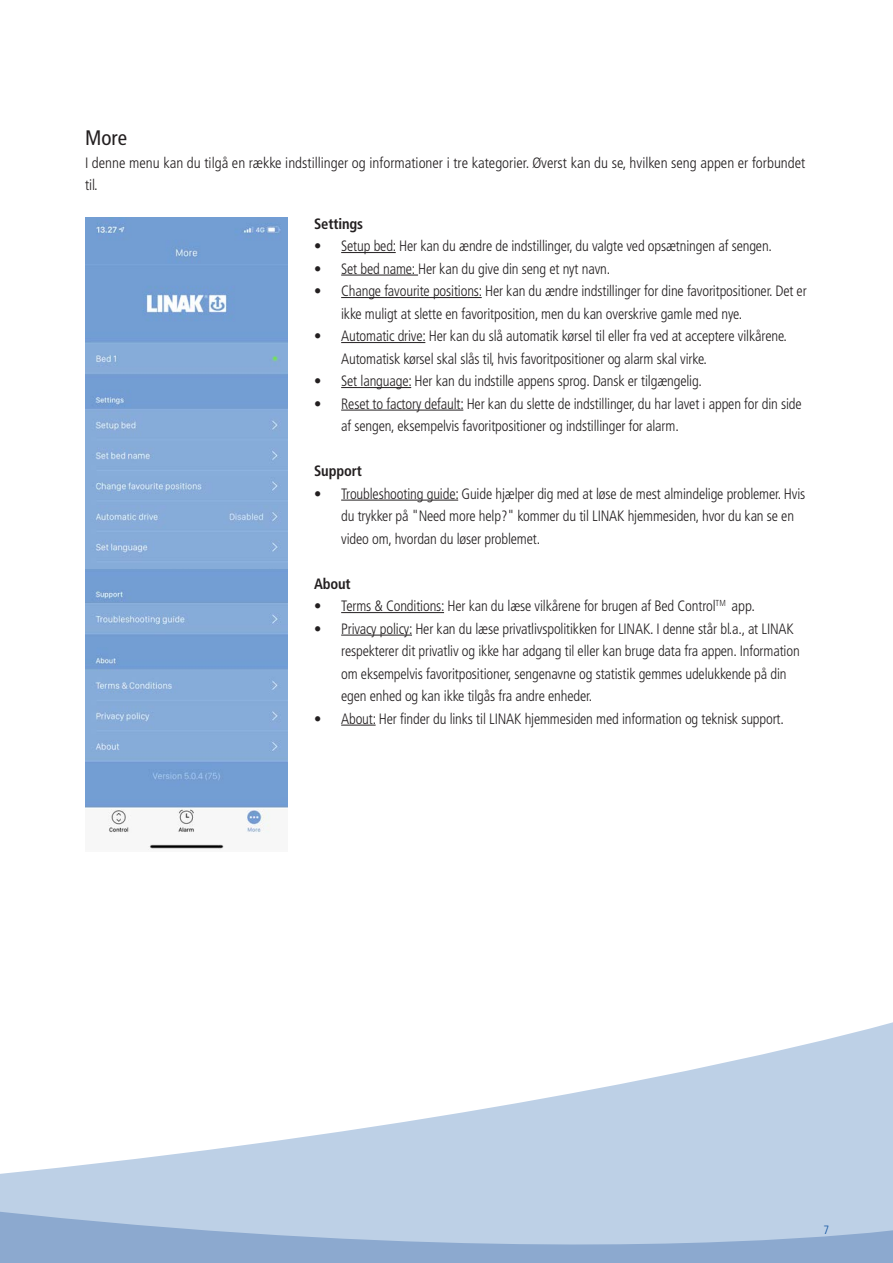
<style>
.page{position:relative;width:893px;height:1263px;background:#fff}
.page>*{position:absolute;margin:0;border:0;box-sizing:border-box;transform-origin:0 0}
.t1{font:condensed 21px "Frutiger LT Pro";color:#231f20}
.t2{font:300 condensed 15px/22.5px "Frutiger LT Pro";letter-spacing:-.01em;color:#231f20}
.t3{font:700 condensed 15px "Frutiger LT Pro";letter-spacing:-.01em;color:#231f20}
.t4{font:300 condensed 12px "Frutiger LT Pro";color:#1768b4}
</style>
<div class="page">
<svg style="left:769px;top:1022px;width:124px;height:31px"></svg>
<svg style="left:0;top:1053px;width:893px;height:210px;fill:#bdd0e6"></svg>
<hr style="left:341px;top:252px;width:55px;height:1px;background:#231f20">
<hr style="left:341px;top:275px;width:77px;height:1px;background:#231f20">
<hr style="left:341px;top:297px;width:141px;height:1px;background:#231f20">
<hr style="left:341px;top:342px;width:84px;height:1px;background:#231f20">
<hr style="left:341px;top:387px;width:70px;height:1px;background:#231f20">
<hr style="left:341px;top:410px;width:122px;height:1px;background:#231f20">
<hr style="left:341px;top:500px;width:117px;height:1px;background:#231f20">
<hr style="left:341px;top:612px;width:103px;height:1px;background:#231f20">
<hr style="left:341px;top:635px;width:71px;height:1px;background:#231f20">
<hr style="left:341px;top:725px;width:35px;height:1px;background:#231f20">
<img style="left:85px;top:217px;width:203px;height:352px">
<img style="left:85px;top:569px;width:203px;height:281px">
<p class="t1" style="left:85px;top:126px;width:43px">More</p>
<p class="t2" style="left:85px;top:152px;width:722px">I denne menu kan du tilgå en række indstillinger og informationer i tre kategorier. Øverst kan du se, hvilken seng appen er forbundet til.</p>
<p class="t3" style="left:314px;top:214px;width:50px">Settings</p>
<p class="t2" style="left:314px;top:235px;width:459px">• Setup bed: Her kan du ændre de indstillinger, du valgte ved opsætningen af sengen.</p>
<p class="t2" style="left:314px;top:257px;width:298px">• Set bed name: Her kan du give din seng et nyt navn.</p>
<p class="t2" style="left:341px;top:280px;width:467px;text-indent:-27px">• Change favourite positions: Her kan du ændre indstillinger for dine favoritpositioner. Det er ikke muligt at slette en favoritposition, men du kan overskrive gamle med nye.</p>
<p class="t2" style="left:341px;top:325px;width:447px;text-indent:-27px">• Automatic drive: Her kan du slå automatik kørsel til eller fra ved at acceptere vilkårene.<br>Automatisk kørsel skal slås til, hvis favoritpositioner og alarm skal virke.</p>
<p class="t2" style="left:314px;top:370px;width:389px">• Set language: Her kan du indstille appens sprog. Dansk er tilgængelig.</p>
<p class="t2" style="left:341px;top:392px;width:462px;text-indent:-27px">• Reset to factory default: Her kan du slette de indstillinger, du har lavet i appen for din side af sengen, eksempelvis favoritpositioner og indstillinger for alarm.</p>
<p class="t3" style="left:314px;top:462px;width:49px">Support</p>
<p class="t2" style="left:341px;top:482px;width:466px;text-indent:-27px">• Troubleshooting guide: Guide hjælper dig med at løse de mest almindelige problemer. Hvis du trykker på "Need more help?" kommer du til LINAK hjemmesiden, hvor du kan se en video om, hvordan du løser problemet.</p>
<p class="t3" style="left:314px;top:574px;width:38px">About</p>
<p class="t2" style="left:314px;top:595px;width:442px">• Terms &amp; Conditions: Her kan du læse vilkårene for brugen af Bed Control<sup>TM</sup> app.</p>
<p class="t2" style="left:341px;top:617px;width:460px;text-indent:-27px">• Privacy policy: Her kan du læse privatlivspolitikken for LINAK. I denne står bl.a., at LINAK respekterer dit privatliv og ikke har adgang til eller kan bruge data fra appen. Information om eksempelvis favoritpositioner, sengenavne og statistik gemmes udelukkende på din egen enhed og kan ikke tilgås fra andre enheder.</p>
<p class="t2" style="left:314px;top:707px;width:471px">• About: Her finder du links til LINAK hjemmesiden med information og teknisk support.</p>
<p class="t4" style="left:823px;top:1223px;width:7px">7</p>
</div>
